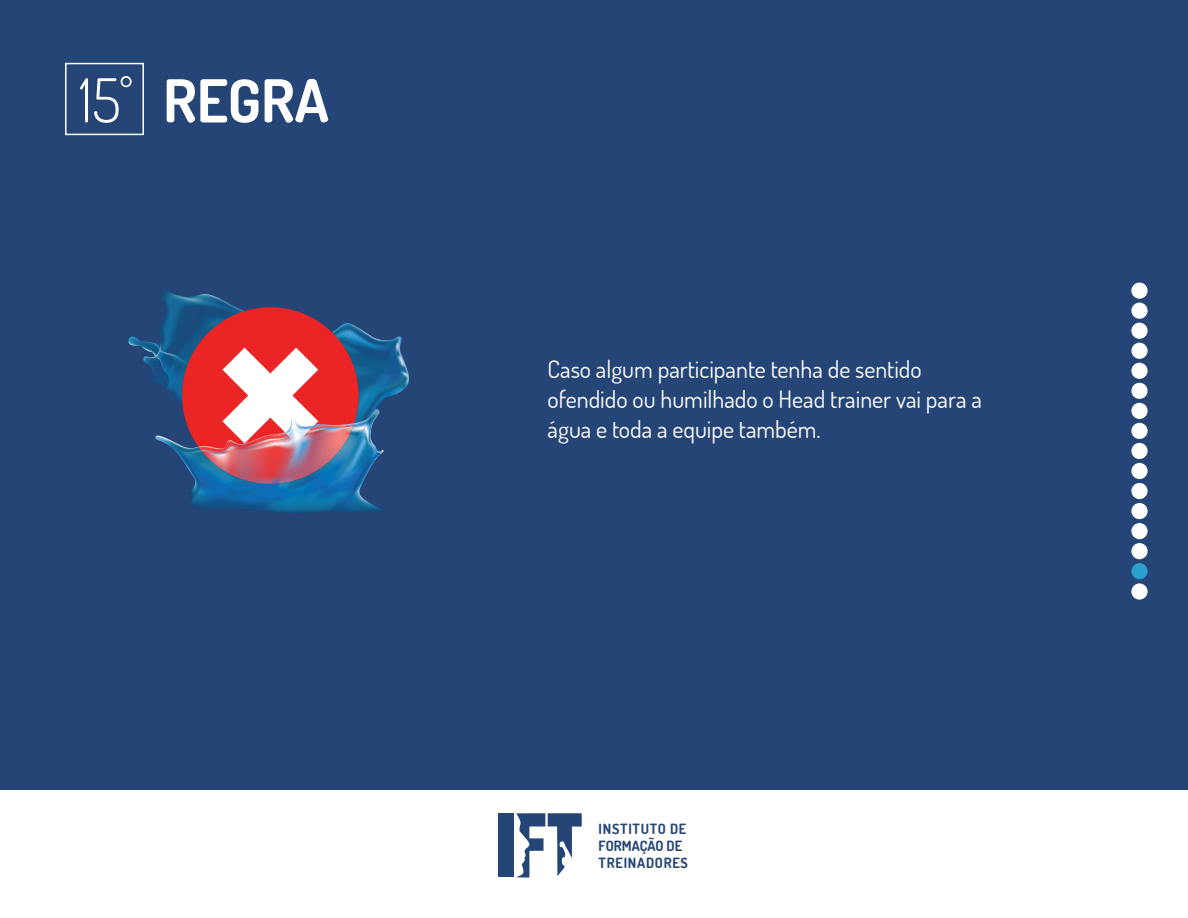
<style>
.page{position:relative;width:1188px;height:918px;background:#fff}
.page>*{position:absolute;margin:0;border:0;box-sizing:border-box;transform-origin:0 0}
.t1{font:700 59.1px "Dosis";color:#fff}
.t2{font:24px/30px "Dosis";color:#fff}
.t3{font:700 14.1px/17px "Dosis";letter-spacing:.05em;color:#244576}
.s1{font-weight:300;font-size:60.45px}
</style>
<div class="page">
<div style="left:0;top:0;width:1188px;height:789px;background:#244576"></div>
<img style="left:128px;top:337px;width:15px;height:11px">
<img style="left:143px;top:291px;width:266px;height:118px">
<img style="left:155px;top:349px;width:18px;height:44px">
<div style="left:498px;top:813px;width:15px;height:64px;background:#244576"></div>
<svg style="left:516px;top:813px;width:66px;height:65px"></svg>
<div style="left:1131px;top:283px;width:17px;height:16px;background:#fff;border-radius:50%"></div>
<div style="left:1131px;top:303px;width:17px;height:16px;background:#fff;border-radius:50%"></div>
<div style="left:1131px;top:323px;width:17px;height:16px;background:#fff;border-radius:50%"></div>
<div style="left:1131px;top:343px;width:17px;height:16px;background:#fff;border-radius:50%"></div>
<div style="left:1131px;top:363px;width:17px;height:16px;background:#fff;border-radius:50%"></div>
<svg style="left:1131px;top:382px;width:17px;height:17px"></svg>
<div style="left:1131px;top:403px;width:17px;height:16px;background:#fff;border-radius:50%"></div>
<div style="left:1131px;top:423px;width:17px;height:16px;background:#fff;border-radius:50%"></div>
<div style="left:1131px;top:443px;width:17px;height:16px;background:#fff;border-radius:50%"></div>
<div style="left:1131px;top:463px;width:17px;height:16px;background:#fff;border-radius:50%"></div>
<div style="left:1131px;top:483px;width:17px;height:16px;background:#fff;border-radius:50%"></div>
<div style="left:1131px;top:503px;width:17px;height:16px;background:#fff;border-radius:50%"></div>
<div style="left:1131px;top:523px;width:17px;height:16px;background:#fff;border-radius:50%"></div>
<div style="left:1131px;top:543px;width:17px;height:16px;background:#fff;border-radius:50%"></div>
<div style="left:1131px;top:583px;width:17px;height:17px;background:#fff;border-radius:50%"></div>
<div style="left:1131px;top:563px;width:17px;height:16px;background:#2aa0cd;border-radius:50%"></div>
<div style="left:65px;top:63px;width:79px;height:72px;border:2px solid #fff"></div>
<svg style="left:173px;top:307px;width:194px;height:102px;background:#b75966"></svg>
<img style="left:155px;top:409px;width:229px;height:104px">
<img style="left:351px;top:409px;width:24px;height:31px">
<img style="left:198px;top:423px;width:156px;height:61px">
<img style="left:285px;top:417px;width:30px;height:26px">
<h1 class="t1" style="left:79px;top:63px;width:251px"><span class="s1">15˚</span> REGRA</h1>
<p class="t2" style="left:548px;top:354px;width:436px">Caso algum participante tenha de sentido ofendido ou humilhado o Head trainer vai para a água e toda a equipe também.</p>
<p class="t3" style="left:599px;top:820px;width:91px">INSTITUTO DE<br>FORMAÇÃO DE<br>TREINADORES</p>
</div>
